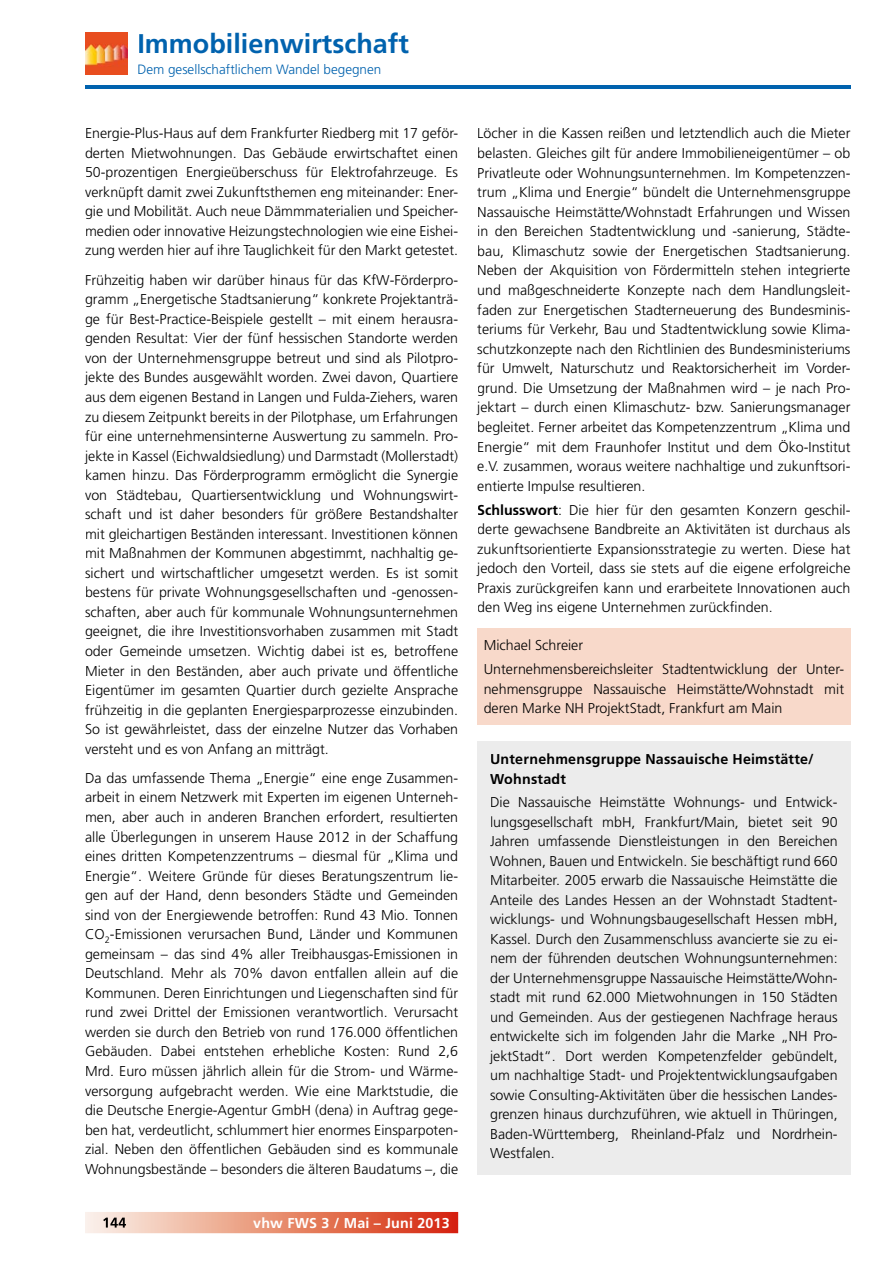
<style>
.page{position:relative;width:893px;height:1263px;background:#fff}
.page>*{position:absolute;margin:0;border:0;box-sizing:border-box;transform-origin:0 0}
.t1{font:700 27px "Frutiger LT";color:#0062ae}
.t2{font:300 14.25px/19.5px "Frutiger LT";color:#000;text-align:justify}
.t3{font:700 14.25px/19.5px "Frutiger LT";letter-spacing:.015em;color:#000}
.t4{font:700 14.25px "Frutiger LT";letter-spacing:.015em;color:#fff}
.t5{font:300 13.5px "Frutiger LT";color:#0062ae}
.s1{font-weight:700}
</style>
<div class="page">
<hr style="left:85px;top:86px;width:765px;height:3px;background:#0062ae">
<svg style="left:85px;top:1212px;width:373px;height:21px;background:#e78c74"></svg>
<img style="left:103px;top:1217px;width:23px;height:10px">
<img style="left:85px;top:32px;width:42px;height:43px">
<div style="left:477px;top:628px;width:373px;height:97px;background:#f8d9ca"></div>
<div style="left:477px;top:741px;width:373px;height:433px;background:#ececec"></div>
<h1 class="t1" style="left:137px;top:27px;width:273px">Immobilienwirtschaft</h1>
<p class="t5" style="left:137px;top:62px;width:246px">Dem gesellschaftlichem Wandel begegnen</p>
<p class="t2" style="left:85px;top:124px;width:375px">Energie-Plus-Haus auf dem Frankfurter Riedberg mit 17 geför&shy;derten Mietwohnungen. Das Gebäude erwirtschaftet einen 50-prozentigen Energieüberschuss für Elektrofahrzeuge. Es verknüpft damit zwei Zukunftsthemen eng miteinander: Ener&shy;gie und Mobilität. Auch neue Dämmmaterialien und Speicher&shy;medien oder innovative Heizungstechnologien wie eine Eishei&shy;zung werden hier auf ihre Tauglichkeit für den Markt getestet.</p>
<p class="t2" style="left:85px;top:270px;width:375px">Frühzeitig haben wir darüber hinaus für das KfW-Förderpro&shy;gramm „Energetische Stadtsanierung“ konkrete Projektanträ&shy;ge für Best-Practice-Beispiele gestellt – mit einem herausra&shy;genden Resultat: Vier der fünf hessischen Standorte werden von der Unternehmensgruppe betreut und sind als Pilotpro&shy;jekte des Bundes ausgewählt worden. Zwei davon, Quartiere aus dem eigenen Bestand in Langen und Fulda-Ziehers, waren zu diesem Zeitpunkt bereits in der Pilotphase, um Erfahrungen für eine unternehmensinterne Auswertung zu sammeln. Pro&shy;jekte in Kassel (Eichwaldsiedlung) und Darmstadt (Mollerstadt) kamen hinzu. Das Förderprogramm ermöglicht die Synergie von Städtebau, Quartiersentwicklung und Wohnungswirt&shy;schaft und ist daher besonders für größere Bestandshalter mit gleichartigen Beständen interessant. Investitionen können mit Maßnahmen der Kommunen abgestimmt, nachhaltig ge&shy;sichert und wirtschaftlicher umgesetzt werden. Es ist somit bestens für private Wohnungsgesellschaften und -genossen&shy;schaften, aber auch für kommunale Wohnungsunternehmen geeignet, die ihre Investitionsvorhaben zusammen mit Stadt oder Gemeinde umsetzen. Wichtig dabei ist es, betroffene Mieter in den Beständen, aber auch private und öffentliche Eigentümer im gesamten Quartier durch gezielte Ansprache frühzeitig in die geplanten Energiesparprozesse einzubinden.<br>So ist gewährleistet, dass der einzelne Nutzer das Vorhaben versteht und es von Anfang an mitträgt.</p>
<p class="t2" style="left:85px;top:768px;width:375px">Da das umfassende Thema „Energie“ eine enge Zusammen&shy;arbeit in einem Netzwerk mit Experten im eigenen Unterneh&shy;men, aber auch in anderen Branchen erfordert, resultierten alle Überlegungen in unserem Hause 2012 in der Schaffung eines dritten Kompetenzzentrums – diesmal für „Klima und Energie“. Weitere Gründe für dieses Beratungszentrum lie&shy;gen auf der Hand, denn besonders Städte und Gemeinden sind von der Energiewende betroffen: Rund 43 Mio. Tonnen CO<sub>2</sub>-Emissionen verursachen Bund, Länder und Kommunen gemeinsam – das sind 4% aller Treibhausgas-Emissionen in Deutschland. Mehr als 70% davon entfallen allein auf die Kommunen. Deren Einrichtungen und Liegenschaften sind für rund zwei Drittel der Emissionen verantwortlich. Verursacht werden sie durch den Betrieb von rund 176.000 öffentlichen Gebäuden. Dabei entstehen erhebliche Kosten: Rund 2,6<br>Mrd. Euro müssen jährlich allein für die Strom- und Wärme&shy;versorgung aufgebracht werden. Wie eine Marktstudie, die die Deutsche Energie-Agentur GmbH (dena) in Auftrag gege&shy;ben hat, verdeutlicht, schlummert hier enormes Einsparpoten&shy;zial. Neben den öffentlichen Gebäuden sind es kommunale Wohnungsbestände – besonders die älteren Baudatums –, die</p>
<p class="t4" style="left:253px;top:1214px;width:198px">vhw FWS 3 / Mai – Juni 2013</p>
<p class="t2" style="left:477px;top:124px;width:375px">Löcher in die Kassen reißen und letztendlich auch die Mieter belasten. Gleiches gilt für andere Immobilieneigentümer – ob Privatleute oder Wohnungsunternehmen. Im Kompetenzzen&shy;trum „Klima und Energie“ bündelt die Unternehmensgruppe Nassauische Heimstätte/Wohnstadt Erfahrungen und Wissen in den Bereichen Stadtentwicklung und -sanierung, Städte&shy;bau, Klimaschutz sowie der Energetischen Stadtsanierung.<br>Neben der Akquisition von Fördermitteln stehen integrierte und maßgeschneiderte Konzepte nach dem Handlungsleit&shy;faden zur Energetischen Stadterneuerung des Bundesminis&shy;teriums für Verkehr, Bau und Stadtentwicklung sowie Klima&shy;schutzkonzepte nach den Richtlinien des Bundesministeriums für Umwelt, Naturschutz und Reaktorsicherheit im Vorder&shy;grund. Die Umsetzung der Maßnahmen wird – je nach Pro&shy;jektart – durch einen Klimaschutz- bzw. Sanierungsmanager begleitet. Ferner arbeitet das Kompetenzzentrum „Klima und Energie“ mit dem Fraunhofer Institut und dem Öko-Institut e.V. zusammen, woraus weitere nachhaltige und zukunftsori&shy;entierte Impulse resultieren.</p>
<p class="t2" style="left:477px;top:500px;width:375px"><span class="s1">Schlusswort</span>: Die hier für den gesamten Konzern geschil&shy;derte gewachsene Bandbreite an Aktivitäten ist durchaus als zukunftsorientierte Expansionsstrategie zu werten. Diese hat jedoch den Vorteil, dass sie stets auf die eigene erfolgreiche Praxis zurückgreifen kann und erarbeitete Innovationen auch den Weg ins eigene Unternehmen zurückfinden.</p>
<p class="t2" style="left:484px;top:634px;width:362px;line-height:23.7px">Michael Schreier<br>Unternehmensbereichsleiter Stadtentwicklung der Unter-</p>
<p class="t2" style="left:484px;top:679px;width:362px">nehmensgruppe Nassauische Heimstätte/Wohnstadt mit deren Marke NH ProjektStadt, Frankfurt am Main</p>
<p class="t3" style="left:490px;top:749px;width:325px">Unternehmensgruppe Nassauische Heimstätte/<br>Wohnstadt</p>
<p class="t2" style="left:490px;top:793px;width:349px">Die Nassauische Heimstätte Wohnungs- und Entwick&shy;lungsgesellschaft mbH, Frankfurt/Main, bietet seit 90<br>Jahren umfassende Dienstleistungen in den Bereichen Wohnen, Bauen und Entwickeln. Sie beschäftigt rund 660<br>Mitarbeiter. 2005 erwarb die Nassauische Heimstätte die Anteile des Landes Hessen an der Wohnstadt Stadtent&shy;wicklungs- und Wohnungsbaugesellschaft Hessen mbH, Kassel. Durch den Zusammenschluss avancierte sie zu ei&shy;nem der führenden deutschen Wohnungsunternehmen: der Unternehmensgruppe Nassauische Heimstätte/Wohn&shy;stadt mit rund 62.000 Mietwohnungen in 150 Städten und Gemeinden. Aus der gestiegenen Nachfrage heraus entwickelte sich im folgenden Jahr die Marke „NH Pro&shy;jektStadt“. Dort werden Kompetenzfelder gebündelt, um nachhaltige Stadt- und Projektentwicklungsaufgaben sowie Consulting-Aktivitäten über die hessischen Landes&shy;grenzen hinaus durchzuführen, wie aktuell in Thüringen, Baden-Württemberg, Rheinland-Pfalz und Nordrhein-Westfalen.</p>
</div>
